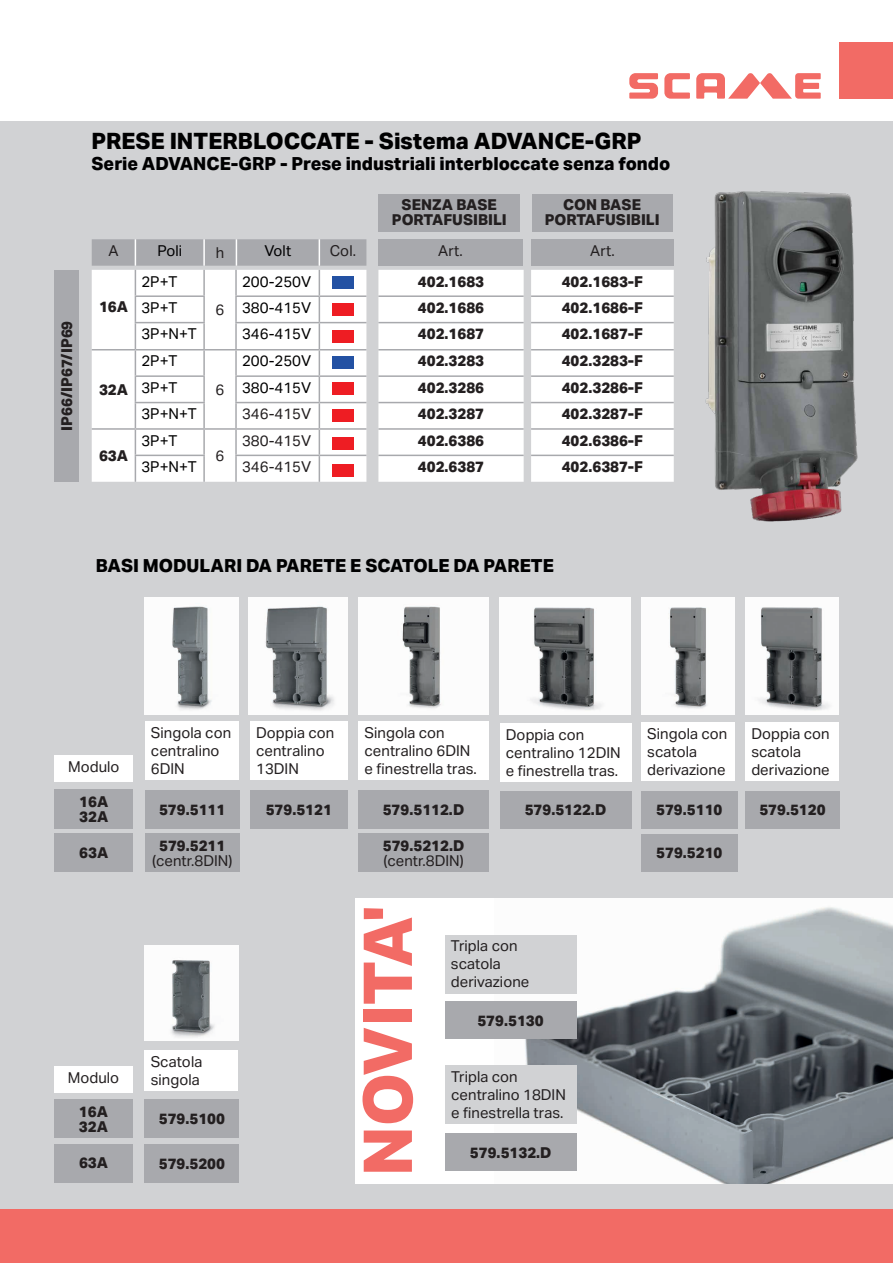
<style>
.page{position:relative;width:893px;height:1263px;background:#fff}
.page>*{position:absolute;margin:0;border:0;box-sizing:border-box;transform-origin:0 0}
.t1{font:800 67.5px "Aktiv Grotesk";color:#f26b65}
.t2{font:800 22.5px "Aktiv Grotesk";color:#000001}
.t3{font:800 18px "Aktiv Grotesk";color:#000001}
.t4{font:15px/18px "Aktiv Grotesk";color:#231f20}
.t5{font:800 15px/26.5px "Aktiv Grotesk";color:#231f20;text-align:justify}
.t6{font:15px "Aktiv Grotesk";color:#000001}
</style>
<div class="page">
<div style="left:0;top:1209px;width:893px;height:54px;background:#f26b65"></div>
<div style="left:839px;top:43px;width:54px;height:56px;background:#f26b65"></div>
<svg style="left:629px;top:73px;width:192px;height:26px"></svg>
<hr style="left:0;top:121px;width:1px;height:1088px;background:#d1d2d4">
<div style="left:1px;top:121px;width:892px;height:1088px;background:#d1d2d4"></div>
<div style="left:378px;top:270px;width:146px;height:212px;background:#fff"></div>
<hr style="left:378px;top:295px;width:146px;height:2px;background:#a8a9ad">
<hr style="left:378px;top:322px;width:146px;height:1px;background:#a8a9ad">
<hr style="left:378px;top:349px;width:146px;height:1px;background:#a8a9ad">
<hr style="left:378px;top:375px;width:146px;height:2px;background:#a8a9ad">
<hr style="left:378px;top:402px;width:146px;height:1px;background:#a8a9ad">
<hr style="left:378px;top:428px;width:146px;height:2px;background:#a8a9ad">
<hr style="left:378px;top:455px;width:146px;height:1px;background:#a8a9ad">
<div style="left:378px;top:194px;width:142px;height:37px;background:#a8a9ad"></div>
<div style="left:532px;top:194px;width:140px;height:37px;background:#a8a9ad"></div>
<div style="left:531px;top:270px;width:143px;height:212px;background:#fff"></div>
<hr style="left:531px;top:295px;width:143px;height:2px;background:#a8a9ad">
<hr style="left:531px;top:322px;width:143px;height:1px;background:#a8a9ad">
<hr style="left:531px;top:349px;width:143px;height:1px;background:#a8a9ad">
<hr style="left:531px;top:375px;width:143px;height:2px;background:#a8a9ad">
<hr style="left:531px;top:402px;width:143px;height:1px;background:#a8a9ad">
<hr style="left:531px;top:428px;width:143px;height:2px;background:#a8a9ad">
<hr style="left:531px;top:455px;width:143px;height:1px;background:#a8a9ad">
<div style="left:55px;top:270px;width:24px;height:212px;background:#a8a9ad"></div>
<svg style="left:92px;top:239px;width:274px;height:243px;background:#edeaec"></svg>
<div style="left:378px;top:239px;width:145px;height:27px;background:#a8a9ad"></div>
<div style="left:531px;top:239px;width:143px;height:27px;background:#a8a9ad"></div>
<div style="left:332px;top:437px;width:22px;height:12px;background:#ee1d23"></div>
<div style="left:332px;top:464px;width:22px;height:12px;background:#ee1d23"></div>
<div style="left:145px;top:790px;width:94px;height:38px;background:#a8a9ad"></div>
<div style="left:145px;top:721px;width:93px;height:59px;background:#fff"></div>
<div style="left:250px;top:790px;width:98px;height:38px;background:#a8a9ad"></div>
<div style="left:250px;top:721px;width:98px;height:59px;background:#fff"></div>
<div style="left:358px;top:790px;width:131px;height:38px;background:#a8a9ad"></div>
<div style="left:358px;top:721px;width:131px;height:59px;background:#fff"></div>
<div style="left:500px;top:791px;width:131px;height:37px;background:#a8a9ad"></div>
<div style="left:500px;top:723px;width:131px;height:59px;background:#fff"></div>
<div style="left:641px;top:791px;width:96px;height:37px;background:#a8a9ad"></div>
<div style="left:641px;top:722px;width:94px;height:59px;background:#fff"></div>
<div style="left:745px;top:791px;width:95px;height:37px;background:#a8a9ad"></div>
<div style="left:745px;top:722px;width:94px;height:59px;background:#fff"></div>
<div style="left:55px;top:789px;width:78px;height:40px;background:#a8a9ad"></div>
<div style="left:55px;top:755px;width:78px;height:27px;background:#fff"></div>
<div style="left:55px;top:833px;width:78px;height:39px;background:#a8a9ad"></div>
<div style="left:145px;top:834px;width:95px;height:38px;background:#a8a9ad"></div>
<div style="left:358px;top:834px;width:131px;height:38px;background:#a8a9ad"></div>
<div style="left:641px;top:834px;width:96px;height:38px;background:#a8a9ad"></div>
<img style="left:145px;top:598px;width:93px;height:116px">
<img style="left:249px;top:598px;width:99px;height:116px">
<img style="left:358px;top:598px;width:131px;height:116px">
<img style="left:500px;top:598px;width:130px;height:116px">
<img style="left:641px;top:598px;width:94px;height:116px">
<img style="left:745px;top:598px;width:94px;height:116px">
<div style="left:145px;top:1100px;width:94px;height:38px;background:#a8a9ad"></div>
<div style="left:145px;top:1050px;width:93px;height:41px;background:#fff"></div>
<div style="left:54px;top:1100px;width:79px;height:38px;background:#a8a9ad"></div>
<div style="left:54px;top:1066px;width:79px;height:26px;background:#fff"></div>
<div style="left:54px;top:1144px;width:79px;height:38px;background:#a8a9ad"></div>
<div style="left:145px;top:1144px;width:94px;height:38px;background:#a8a9ad"></div>
<img style="left:145px;top:945px;width:93px;height:96px">
<img style="left:705px;top:191px;width:153px;height:331px">
<div style="left:355px;top:898px;width:538px;height:285px;background:#fff"></div>
<img style="left:495px;top:907px;width:398px;height:276px">
<div style="left:445px;top:1002px;width:131px;height:37px;background:#a8a9ad"></div>
<div style="left:445px;top:935px;width:131px;height:58px;background:#d1d2d4"></div>
<div style="left:445px;top:1133px;width:131px;height:38px;background:#a8a9ad"></div>
<div style="left:445px;top:1065px;width:131px;height:59px;background:#d1d2d4"></div>
<p class="t5" style="left:54px;top:431px;width:112px;rotate:-90deg">IP66/IP67/IP69</p>
<h2 class="t2" style="left:91px;top:128px;width:552px">PRESE INTERBLOCCATE - Sistema ADVANCE-GRP</h2>
<p class="t3" style="left:91px;top:154px;width:580px">Serie ADVANCE-GRP - Prese industriali interbloccate senza fondo</p>
<p class="t5" style="left:392px;top:198px;width:116px;line-height:15px;text-align:center">SENZA BASE<br>PORTAFUSIBILI</p>
<p class="t5" style="left:545px;top:198px;width:116px;line-height:15px;text-align:center">CON BASE<br>PORTAFUSIBILI</p>
<p class="t4" style="left:109px;top:242px;width:12px">A</p>
<p class="t6" style="left:157px;top:242px;width:26px">Poli</p>
<p class="t4" style="left:216px;top:244px;width:10px">h</p>
<p class="t6" style="left:265px;top:242px;width:28px">Volt</p>
<p class="t4" style="left:330px;top:242px;width:28px">Col.</p>
<p class="t4" style="left:438px;top:242px;width:26px">Art.</p>
<p class="t4" style="left:590px;top:242px;width:26px">Art.</p>
<p class="t6" style="left:141px;top:273px;width:38px">2P+T</p>
<p class="t6" style="left:242px;top:273px;width:71px">200-250V</p>
<p class="t5" style="left:99px;top:294px;width:31px">16A</p>
<p class="t6" style="left:141px;top:299px;width:38px">3P+T</p>
<p class="t6" style="left:242px;top:299px;width:71px">380-415V</p>
<p class="t6" style="left:141px;top:325px;width:57px">3P+N+T</p>
<p class="t6" style="left:242px;top:325px;width:71px">346-415V</p>
<p class="t4" style="left:216px;top:301px;width:10px">6</p>
<p class="t6" style="left:141px;top:352px;width:38px">2P+T</p>
<p class="t6" style="left:242px;top:352px;width:71px">200-250V</p>
<p class="t5" style="left:99px;top:376px;width:31px">32A</p>
<p class="t6" style="left:141px;top:379px;width:38px">3P+T</p>
<p class="t6" style="left:242px;top:379px;width:71px">380-415V</p>
<p class="t6" style="left:141px;top:405px;width:57px">3P+N+T</p>
<p class="t4" style="left:242px;top:405px;width:71px">346-415V</p>
<p class="t4" style="left:216px;top:380px;width:10px">6</p>
<p class="t6" style="left:141px;top:432px;width:38px">3P+T</p>
<p class="t4" style="left:242px;top:431px;width:71px">380-415V</p>
<p class="t5" style="left:99px;top:442px;width:31px">63A</p>
<p class="t4" style="left:216px;top:446px;width:10px">6</p>
<p class="t6" style="left:141px;top:458px;width:57px">3P+N+T</p>
<p class="t4" style="left:242px;top:458px;width:71px">346-415V</p>
<p class="t5" style="left:418px;top:268px;width:68px">402.1683<br>402.1686<br>402.1687<br>402.3283<br>402.3286<br>402.3287<br>402.6386<br>402.6387</p>
<p class="t5" style="left:562px;top:268px;width:83px">402.1683-F 402.1686-F 402.1687-F 402.3283-F 402.3286-F 402.3287-F 402.6386-F 402.6387-F</p>
<p class="t3" style="left:96px;top:555px;width:460px">BASI MODULARI DA PARETE E SCATOLE DA PARETE</p>
<p class="t4" style="left:68px;top:758px;width:53px">Modulo</p>
<p class="t5" style="left:79px;top:794px;width:31px;line-height:15px">16A<br>32A</p>
<p class="t5" style="left:79px;top:840px;width:31px">63A</p>
<p class="t4" style="left:151px;top:724px;width:82px">Singola con centralino<br>6DIN</p>
<p class="t5" style="left:159px;top:796px;width:68px">579.5111</p>
<p class="t5" style="left:159px;top:832px;width:68px">579.5211</p>
<p class="t4" style="left:152px;top:851px;width:82px">(centr.8DIN)</p>
<p class="t4" style="left:256px;top:724px;width:80px">Doppia con centralino<br>13DIN</p>
<p class="t5" style="left:266px;top:796px;width:68px">579.5121</p>
<p class="t4" style="left:68px;top:1068px;width:53px">Modulo</p>
<p class="t5" style="left:79px;top:1104px;width:31px;line-height:15px">16A<br>32A</p>
<p class="t4" style="left:151px;top:1052px;width:53px">Scatola singola</p>
<p class="t5" style="left:159px;top:1106px;width:68px">579.5100</p>
<p class="t5" style="left:79px;top:1150px;width:31px">63A</p>
<p class="t5" style="left:159px;top:1150px;width:68px">579.5200</p>
<p class="t4" style="left:364px;top:724px;width:114px">Singola con centralino 6DIN e finestrella tras.</p>
<p class="t5" style="left:383px;top:796px;width:83px">579.5112.D</p>
<p class="t5" style="left:383px;top:832px;width:83px">579.5212.D</p>
<p class="t4" style="left:383px;top:851px;width:82px">(centr.8DIN)</p>
<p class="t4" style="left:506px;top:725px;width:116px">Doppia con centralino 12DIN e finestrella tras.</p>
<p class="t5" style="left:525px;top:797px;width:83px">579.5122.D</p>
<h1 class="t1" style="left:349px;top:1176px;width:272px;rotate:-90deg">NOVITA'</h1>
<p class="t4" style="left:451px;top:937px;width:80px">Tripla con scatola derivazione</p>
<p class="t5" style="left:477px;top:1007px;width:68px">579.5130</p>
<p class="t4" style="left:451px;top:1068px;width:116px">Tripla con centralino 18DIN e finestrella tras.</p>
<p class="t5" style="left:470px;top:1139px;width:83px">579.5132.D</p>
<p class="t4" style="left:647px;top:725px;width:82px">Singola con scatola derivazione</p>
<p class="t5" style="left:656px;top:797px;width:68px">579.5110</p>
<p class="t5" style="left:656px;top:840px;width:68px">579.5210</p>
<p class="t4" style="left:751px;top:725px;width:80px">Doppia con scatola derivazione</p>
<p class="t5" style="left:759px;top:797px;width:68px">579.5120</p>
</div>
